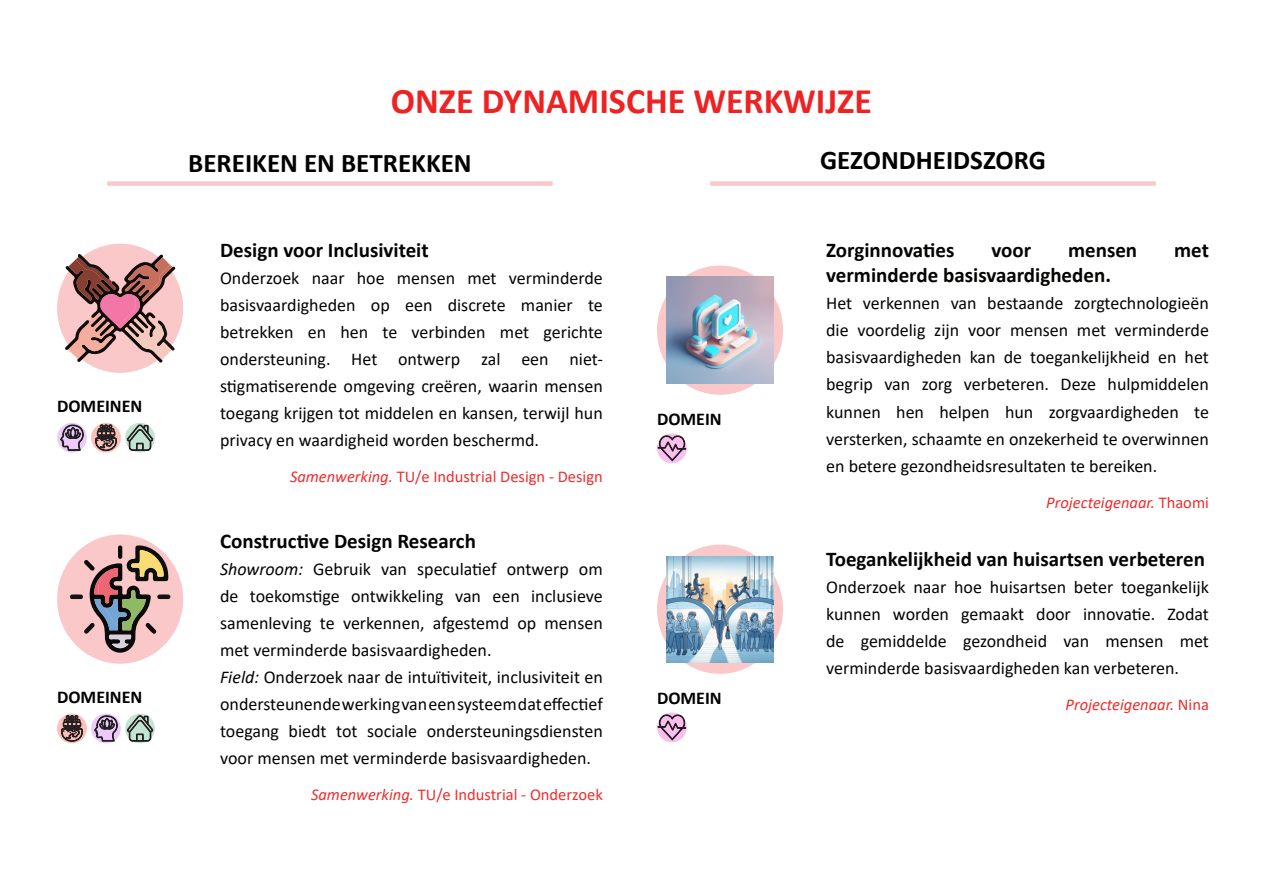
<style>
.page{position:relative;width:1263px;height:893px;background:#fff}
.page>*{position:absolute;margin:0;border:0;box-sizing:border-box;transform-origin:0 0}
.t1{font:700 36px "Calibri";color:#ee2123}
.t2{font:700 27px "Calibri";color:#000}
.t3{font:700 21px "Calibri";color:#040503}
.t4{font:18px/27px "Calibri";color:#040503;text-align:justify}
.t5{font:700 18px "Calibri";color:#000}
.t6{font:16.5px "Calibri";color:#ee2d2e}
.t7{font:italic 16.5px "Calibri";color:#ee2d2e}
.s1{font-style:italic}
.s2{font-style:normal}
</style>
<div class="page">
<svg style="left:125px;top:714px;width:30px;height:29px"></svg>
<svg style="left:127px;top:715px;width:27px;height:27px"></svg>
<svg style="left:57px;top:714px;width:30px;height:29px"></svg>
<svg style="left:61px;top:713px;width:22px;height:30px"></svg>
<svg style="left:91px;top:714px;width:30px;height:29px"></svg>
<svg style="left:94px;top:715px;width:24px;height:28px"></svg>
<svg style="left:125px;top:423px;width:30px;height:30px"></svg>
<svg style="left:127px;top:424px;width:27px;height:28px"></svg>
<svg style="left:91px;top:423px;width:30px;height:30px"></svg>
<svg style="left:95px;top:422px;width:22px;height:30px"></svg>
<svg style="left:57px;top:423px;width:30px;height:30px"></svg>
<svg style="left:60px;top:424px;width:24px;height:28px"></svg>
<svg style="left:657px;top:712px;width:30px;height:30px"></svg>
<svg style="left:657px;top:713px;width:29px;height:28px"></svg>
<svg style="left:657px;top:433px;width:30px;height:30px"></svg>
<svg style="left:657px;top:434px;width:29px;height:28px"></svg>
<div style="left:57px;top:534px;width:126px;height:130px;background:#fac8c8;border-radius:50%"></div>
<div style="left:107px;top:181px;width:446px;height:5px;background:#fac8c8"></div>
<div style="left:710px;top:181px;width:446px;height:5px;background:#fac8c8"></div>
<svg style="left:657px;top:266px;width:126px;height:129px;fill:#fac8c8"></svg>
<img style="left:667px;top:277px;width:106px;height:106px">
<svg style="left:657px;top:545px;width:126px;height:129px;fill:#fac8c8"></svg>
<img style="left:667px;top:556px;width:106px;height:106px">
<div style="left:57px;top:244px;width:126px;height:129px;background:#fac8c8;border-radius:50%"></div>
<svg style="left:65px;top:254px;width:111px;height:109px"></svg>
<svg style="left:70px;top:545px;width:100px;height:108px"></svg>
<p class="t5" style="left:57px;top:393px;width:87px">DOMEINEN</p>
<p class="t5" style="left:57px;top:684px;width:87px">DOMEINEN</p>
<p class="t1" style="left:391px;top:75px;width:483px">ONZE DYNAMISCHE WERKWIJZE</p>
<p class="t2" style="left:188px;top:144px;width:285px">BEREIKEN EN BETREKKEN</p>
<p class="t2" style="left:820px;top:141px;width:227px">GEZONDHEIDSZORG</p>
<p class="t3" style="left:220px;top:235px;width:210px">Design voor Inclusiviteit</p>
<p class="t4" style="left:220px;top:264px;width:384px">Onderzoek naar hoe mensen met verminderde basisvaardigheden op een discrete manier te betrekken en hen te verbinden met gerichte ondersteuning. Het ontwerp zal een niet&shy;stigmatiserende omgeving creëren, waarin mensen toegang krijgen tot middelen en kansen, terwijl hun privacy en waardigheid worden beschermd.</p>
<p class="t6" style="left:290px;top:465px;width:314px"><span class="s1">Samenwerking.</span> TU/e Industrial Design - Design</p>
<p class="t3" style="left:220px;top:526px;width:257px">Constructive Design Research</p>
<p class="t4" style="left:220px;top:555px;width:384px"><span class="s1">Showroom:</span> Gebruik van speculatief ontwerp om de toekomstige ontwikkeling van een inclusieve samenleving te verkennen, afgestemd op mensen met verminderde basisvaardigheden.</p>
<p class="t4" style="left:220px;top:663px;width:384px"><span class="s1">Field:</span> Onderzoek naar de intuïtiviteit, inclusiviteit en ondersteunende werking van een systeem dat effectief toegang biedt tot sociale ondersteuningsdiensten voor mensen met verminderde basisvaardigheden.</p>
<p class="t6" style="left:311px;top:783px;width:293px"><span class="s1">Samenwerking.</span> TU/e Industrial - Onderzoek</p>
<p class="t5" style="left:657px;top:406px;width:66px">DOMEIN</p>
<p class="t5" style="left:657px;top:685px;width:66px">DOMEIN</p>
<p class="t3" style="left:826px;top:235px;width:130px">Zorginnovaties</p>
<p class="t3" style="left:991px;top:235px;width:41px">voor</p>
<p class="t3" style="left:1068px;top:235px;width:71px">mensen</p>
<p class="t3" style="left:1174px;top:235px;width:36px">met</p>
<p class="t3" style="left:826px;top:261px;width:286px">verminderde basisvaardigheden.</p>
<p class="t4" style="left:826px;top:290px;width:384px">Het verkennen van bestaande zorgtechnologieën die voordelig zijn voor mensen met verminderde basisvaardigheden kan de toegankelijkheid en het begrip van zorg verbeteren. Deze hulpmiddelen kunnen hen helpen hun zorgvaardigheden te versterken, schaamte en onzekerheid te overwinnen en betere gezondheidsresultaten te bereiken.</p>
<p class="t7" style="left:1046px;top:491px;width:164px">Projecteigenaar. <span class="s2">Thaomi</span></p>
<p class="t3" style="left:826px;top:544px;width:380px">Toegankelijkheid van huisartsen verbeteren</p>
<p class="t4" style="left:826px;top:573px;width:384px">Onderzoek naar hoe huisartsen beter toegankelijk kunnen worden gemaakt door innovatie. Zodat de gemiddelde gezondheid van mensen met verminderde basisvaardigheden kan verbeteren.</p>
<p class="t7" style="left:1065px;top:693px;width:145px">Projecteigenaar. <span class="s2">Nina</span></p>
</div>
